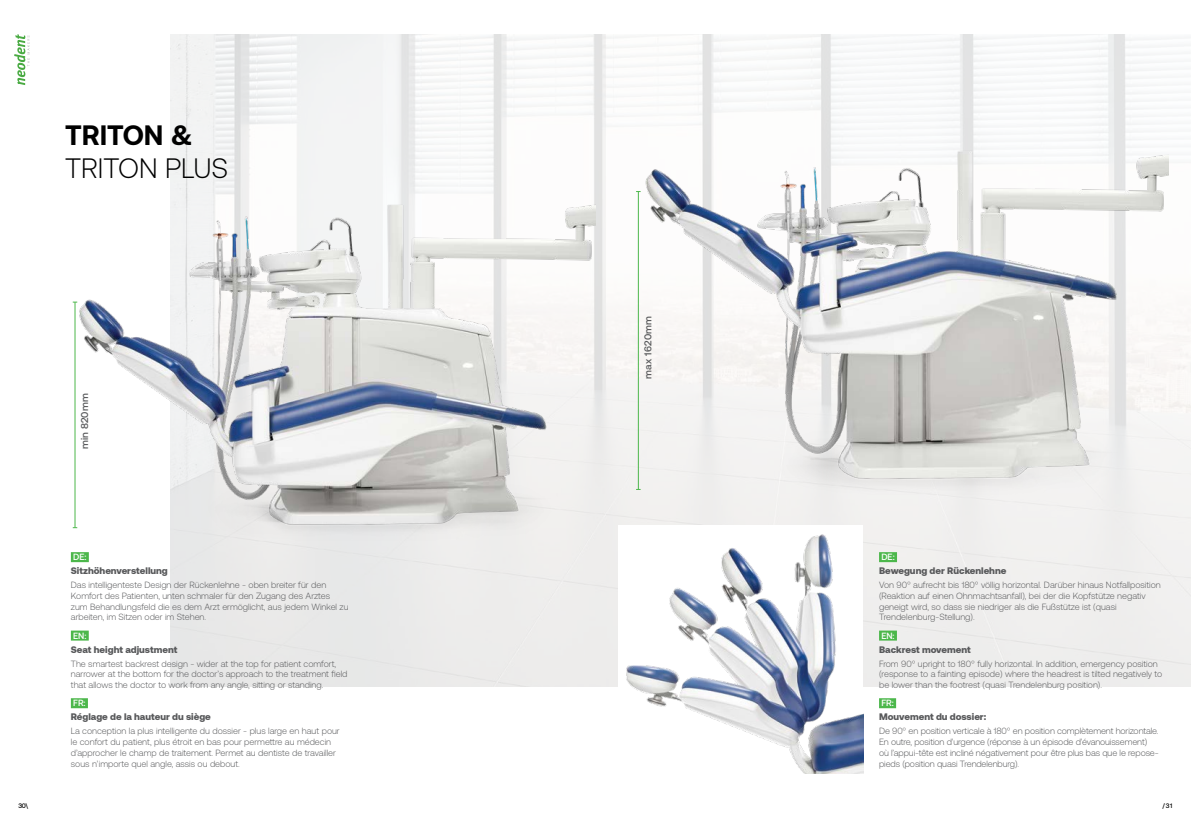
<style>
.page{position:relative;width:1191px;height:823px;background:#fff}
.page>*{position:absolute;margin:0;border:0;box-sizing:border-box;transform-origin:0 0}
.t1{font:300 28px "Aeonik Pro";color:#000}
.t2{font:700 28px "Aeonik Pro";color:#000}
.t3{font:500 10px "Aeonik Pro";letter-spacing:.02em;color:#58595b}
.t4{font:900 9.5px "Aeonik Pro";color:#58595b}
.t5{font:300 9px/10.8px "Aeonik Pro";color:#58595b}
.t6{font:500 9px "Aeonik Pro";color:#fff}
.t7{font:500 6.5px "Aeonik Pro";color:#000}
</style>
<div class="page">
<svg style="left:14px;top:34px;width:16px;height:51px"></svg>
<img style="left:170px;top:34px;width:1021px;height:652px">
<img style="left:588px;top:108px;width:580px;height:387px">
<img style="left:72px;top:158px;width:523px;height:383px">
<div style="left:71px;top:552px;width:18px;height:10px;background:#4cb74b"></div>
<div style="left:71px;top:630px;width:18px;height:10px;background:#4cb74b"></div>
<div style="left:71px;top:697px;width:17px;height:10px;background:#4cb74b"></div>
<hr style="left:74px;top:302px;width:1px;height:225px;background:#4cb74b">
<hr style="left:638px;top:191px;width:1px;height:298px;background:#4cb74b">
<div style="left:879px;top:552px;width:18px;height:10px;background:#4cb74b"></div>
<div style="left:879px;top:630px;width:18px;height:10px;background:#4cb74b"></div>
<div style="left:879px;top:697px;width:17px;height:10px;background:#4cb74b"></div>
<img style="left:618px;top:524px;width:245px;height:248px">
<h1 class="t2" style="left:65px;top:119px;width:129px">ΤRITON &amp;</h1>
<h1 class="t1" style="left:65px;top:153px;width:165px">TRITON PLUS</h1>
<p class="t3" style="left:79px;top:449px;width:58px;rotate:-90deg">min 820mm</p>
<p class="t6" style="left:73px;top:551px;width:15px">DE:</p>
<p class="t4" style="left:71px;top:565px;width:98px">Sitzhöhenverstellung</p>
<p class="t5" style="left:71px;top:579px;width:279px">Das intelligenteste Design der Rückenlehne - oben breiter für den Komfort des Patienten, unten schmaler für den Zugang des Arztes zum Behandlungsfeld die es dem Arzt ermöglicht, aus jedem Winkel zu arbeiten, im Sitzen oder im Stehen.</p>
<p class="t6" style="left:73px;top:630px;width:15px">EN:</p>
<p class="t4" style="left:71px;top:643px;width:108px">Seat height adjustment</p>
<p class="t5" style="left:71px;top:657px;width:278px">The smartest backrest design - wider at the top for patient comfort, narrower at the bottom for the doctor’s approach to the treatment field that allows the doctor to work from any angle, sitting or standing.</p>
<p class="t6" style="left:73px;top:697px;width:14px">FR:</p>
<p class="t4" style="left:71px;top:711px;width:141px">Réglage de la hauteur du siège</p>
<p class="t5" style="left:71px;top:725px;width:270px">La conception la plus intelligente du dossier - plus large en haut pour le confort du patient, plus étroit en bas pour permettre au médecin d’approcher le champ de traitement. Permet au dentiste de travailler sous n’importe quel angle, assis ou debout.</p>
<p class="t3" style="left:642px;top:378px;width:64px;rotate:-90deg">max 1620mm</p>
<p class="t6" style="left:881px;top:551px;width:15px">DE:</p>
<p class="t4" style="left:879px;top:565px;width:129px">Bewegung der Rückenlehne</p>
<p class="t5" style="left:879px;top:579px;width:283px">Von 90° aufrecht bis 180° völlig horizontal. Darüber hinaus Notfallposition (Reaktion auf einen Ohnmachtsanfall), bei der die Kopfstütze negativ geneigt wird, so dass sie niedriger als die Fußstütze ist (quasi Trendelenburg-Stellung).</p>
<p class="t6" style="left:881px;top:630px;width:15px">EN:</p>
<p class="t4" style="left:879px;top:643px;width:93px">Backrest movement</p>
<p class="t5" style="left:879px;top:657px;width:285px">From 90° upright to 180° fully horizontal. In addition, emergency position (response to a fainting episode) where the headrest is tilted negatively to be lower than the footrest (quasi Trendelenburg position).</p>
<p class="t6" style="left:881px;top:697px;width:14px">FR:</p>
<p class="t4" style="left:879px;top:711px;width:109px">Mouvement du dossier:</p>
<p class="t5" style="left:879px;top:725px;width:281px">De 90° en position verticale à 180° en position complètement horizontale.<br>En outre, position d’urgence (réponse à un épisode d’évanouissement) où l’appui-tête est incliné négativement pour être plus bas que le repose&shy;pieds (position quasi Trendelenburg).</p>
<p class="t7" style="left:19px;top:801px;width:11px">30\</p>
<p class="t7" style="left:1162px;top:801px;width:11px">/31</p>
</div>
